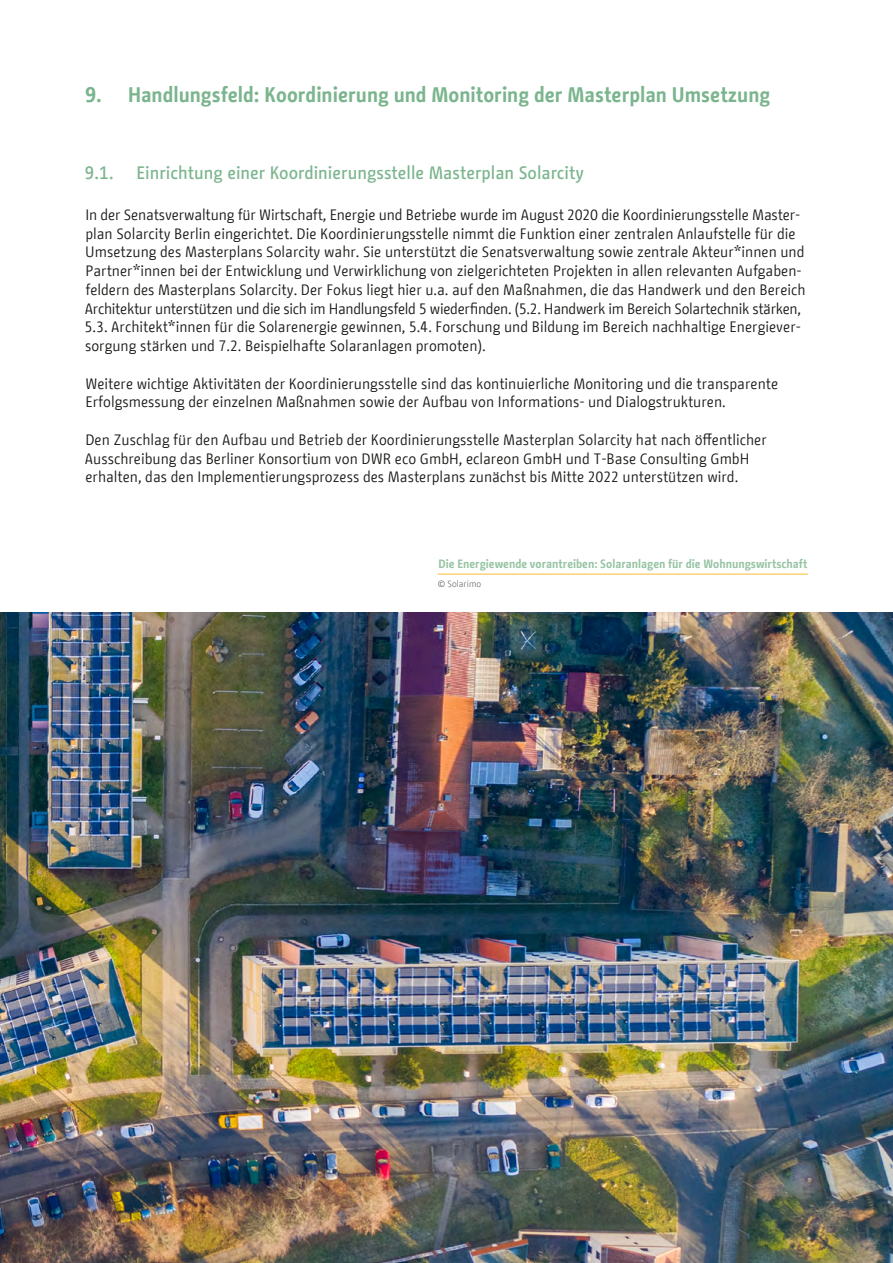
<style>
.page{position:relative;width:893px;height:1263px;background:#fff}
.page>*{position:absolute;margin:0;border:0;box-sizing:border-box;transform-origin:0 0}
.t1{font:700 21px "BMF Change";color:#7bb58e}
.t2{font:500 18px "BMF Change";color:#7bb58e}
.t3{font:15px/18.8px "BMF Change";color:#1a1a18}
.t4{font:700 12px "BMF Change";color:#97c4a4}
.t5{font:300 9px "BMF Change";color:#565656}
</style>
<div class="page">
<img style="left:0;top:612px;width:893px;height:651px">
<hr style="left:437px;top:574px;width:371px;height:1px;background:#f6bb37">
<h1 class="t1" style="left:85px;top:79px;width:686px">9. Handlungsfeld: Koordinierung und Monitoring der Masterplan Umsetzung</h1>
<p class="t2" style="left:85px;top:160px;width:501px">9.1. Einrichtung einer Koordinierungsstelle Masterplan Solarcity</p>
<p class="t3" style="left:85px;top:205px;width:722px">In der Senatsverwaltung für Wirtschaft, Energie und Betriebe wurde im August 2020 die Koordinierungsstelle Master&shy;plan Solarcity Berlin eingerichtet. Die Koordinierungsstelle nimmt die Funktion einer zentralen Anlaufstelle für die Umsetzung des Masterplans Solarcity wahr. Sie unterstützt die Senatsverwaltung sowie zentrale Akteur*innen und Partner*innen bei der Entwicklung und Verwirklichung von zielgerichteten Projekten in allen relevanten Aufgaben&shy;feldern des Masterplans Solarcity. Der Fokus liegt hier u.a. auf den Maßnahmen, die das Handwerk und den Bereich Architektur unterstützen und die sich im Handlungsfeld 5 wiederfinden. (5.2. Handwerk im Bereich Solartechnik stärken, 5.3. Architekt*innen für die Solarenergie gewinnen, 5.4. Forschung und Bildung im Bereich nachhaltige Energiever&shy;sorgung stärken und 7.2. Beispielhafte Solaranlagen promoten).</p>
<p class="t3" style="left:85px;top:374px;width:694px">Weitere wichtige Aktivitäten der Koordinierungsstelle sind das kontinuierliche Monitoring und die transparente<br>Erfolgsmessung der einzelnen Maßnahmen sowie der Aufbau von Informations- und Dialogstrukturen.</p>
<p class="t3" style="left:85px;top:430px;width:683px">Den Zuschlag für den Aufbau und Betrieb der Koordinierungsstelle Masterplan Solarcity hat nach öffentlicher<br>Ausschreibung das Berliner Konsortium von DWR eco GmbH, eclareon GmbH und T-Base Consulting GmbH erhalten, das den Implementierungsprozess des Masterplans zunächst bis Mitte 2022 unterstützen wird.</p>
<p class="t4" style="left:439px;top:555px;width:370px">Die Energiewende vorantreiben: Solaranlagen für die Wohnungswirtschaft</p>
<p class="t5" style="left:438px;top:577px;width:45px">© Solarimo</p>
</div>
